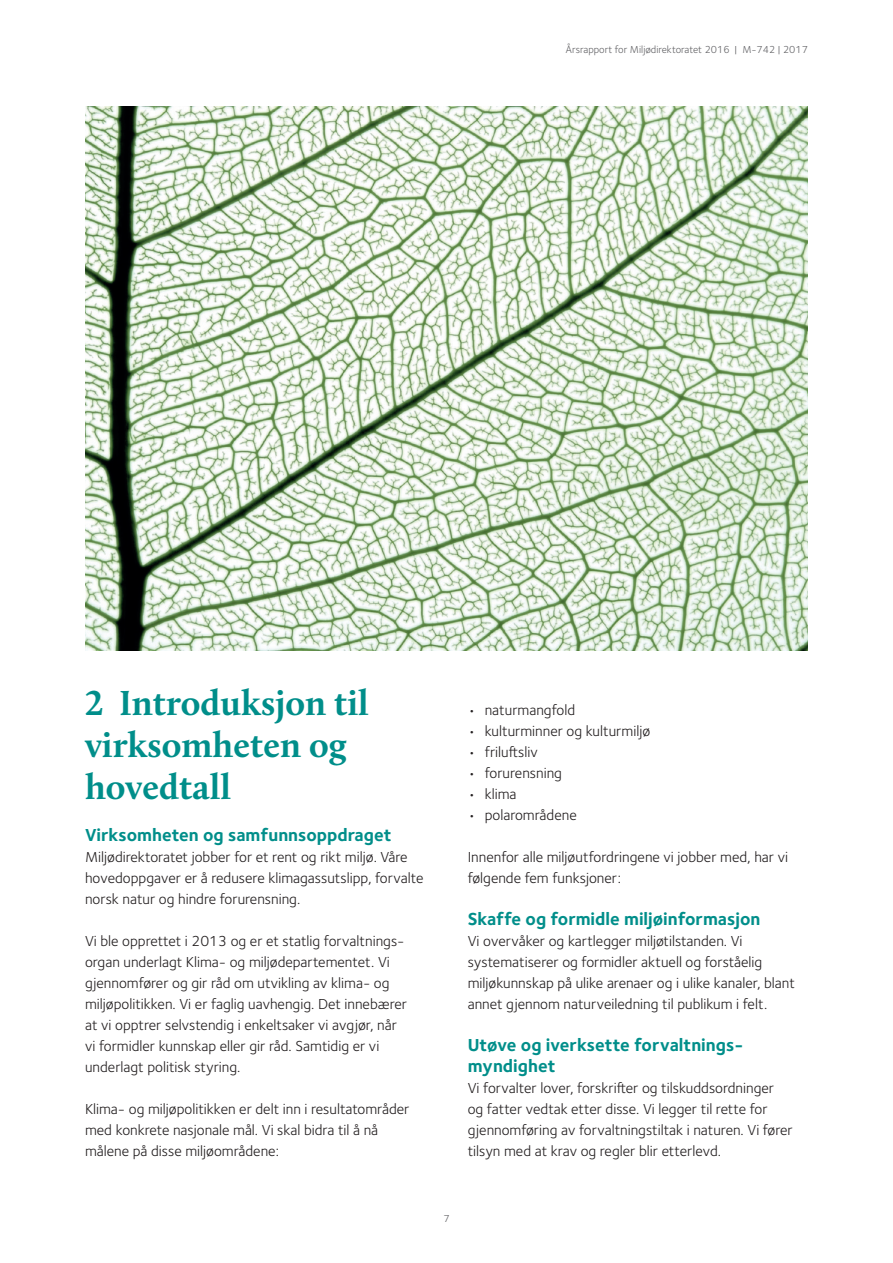
<style>
.page{position:relative;width:893px;height:1263px;background:#fff}
.page>*{position:absolute;margin:0;border:0;box-sizing:border-box;transform-origin:0 0}
.t1{font:700 36px/42px "Calluna";color:#008e8a}
.t2{font:700 18px/21px "Foundry Sterling";color:#008e8a}
.t3{font:15px/21px "Foundry Sterling";color:#231f20}
.t4{font:10.5px "Foundry Sterling";color:#636366}
</style>
<div class="page">
<img style="left:85px;top:106px;width:723px;height:545px">
<p class="t4" style="left:566px;top:43px;width:243px">Årsrapport for Miljødirektoratet 2016 | M-742 | 2017</p>
<h1 class="t1" style="left:85px;top:682px;width:285px">2 Introduksjon til virksomheten og hovedtall</h1>
<p class="t2" style="left:85px;top:826px;width:308px">Virksomheten og samfunnsoppdraget</p>
<p class="t3" style="left:85px;top:847px;width:340px">Miljødirektoratet jobber for et rent og rikt miljø. Våre hovedoppgaver er å redusere klimagassutslipp, forvalte norsk natur og hindre forurensning.</p>
<p class="t3" style="left:85px;top:931px;width:323px">Vi ble opprettet i 2013 og er et statlig forvaltnings&shy;organ underlagt Klima- og miljødepartementet. Vi gjennomfører og gir råd om utvikling av klima- og miljøpolitikken. Vi er faglig uavhengig. Det innebærer at vi opptrer selvstendig i enkeltsaker vi avgjør, når vi formidler kunnskap eller gir råd. Samtidig er vi underlagt politisk styring.</p>
<p class="t3" style="left:85px;top:1099px;width:326px">Klima- og miljøpolitikken er delt inn i resultatområder med konkrete nasjonale mål. Vi skal bidra til å nå målene på disse miljøområdene:</p>
<p class="t3" style="left:468px;top:700px;width:109px">• naturmangfold</p>
<p class="t3" style="left:468px;top:721px;width:184px">• kulturminner og kulturmiljø</p>
<p class="t3" style="left:468px;top:742px;width:72px">• friluftsliv</p>
<p class="t3" style="left:468px;top:763px;width:96px">• forurensning</p>
<p class="t3" style="left:468px;top:784px;width:50px">• klima</p>
<p class="t3" style="left:468px;top:805px;width:110px">• polarområdene</p>
<p class="t3" style="left:468px;top:847px;width:322px">Innenfor alle miljøutfordringene vi jobber med, har vi følgende fem funksjoner:</p>
<p class="t2" style="left:468px;top:910px;width:294px">Skaffe og formidle miljøinformasjon</p>
<p class="t3" style="left:468px;top:931px;width:329px">Vi overvåker og kartlegger miljøtilstanden. Vi systematiserer og formidler aktuell og forståelig miljøkunnskap på ulike arenaer og i ulike kanaler, blant annet gjennom naturveiledning til publikum i felt.</p>
<p class="t2" style="left:468px;top:1036px;width:277px">Utøve og iverksette forvaltnings&shy;myndighet</p>
<p class="t3" style="left:468px;top:1078px;width:327px">Vi forvalter lover, forskrifter og tilskuddsordninger og fatter vedtak etter disse. Vi legger til rette for gjennomføring av forvaltningstiltak i naturen. Vi fører tilsyn med at krav og regler blir etterlevd.</p>
<p class="t4" style="left:443px;top:1212px;width:8px">7</p>
</div>
